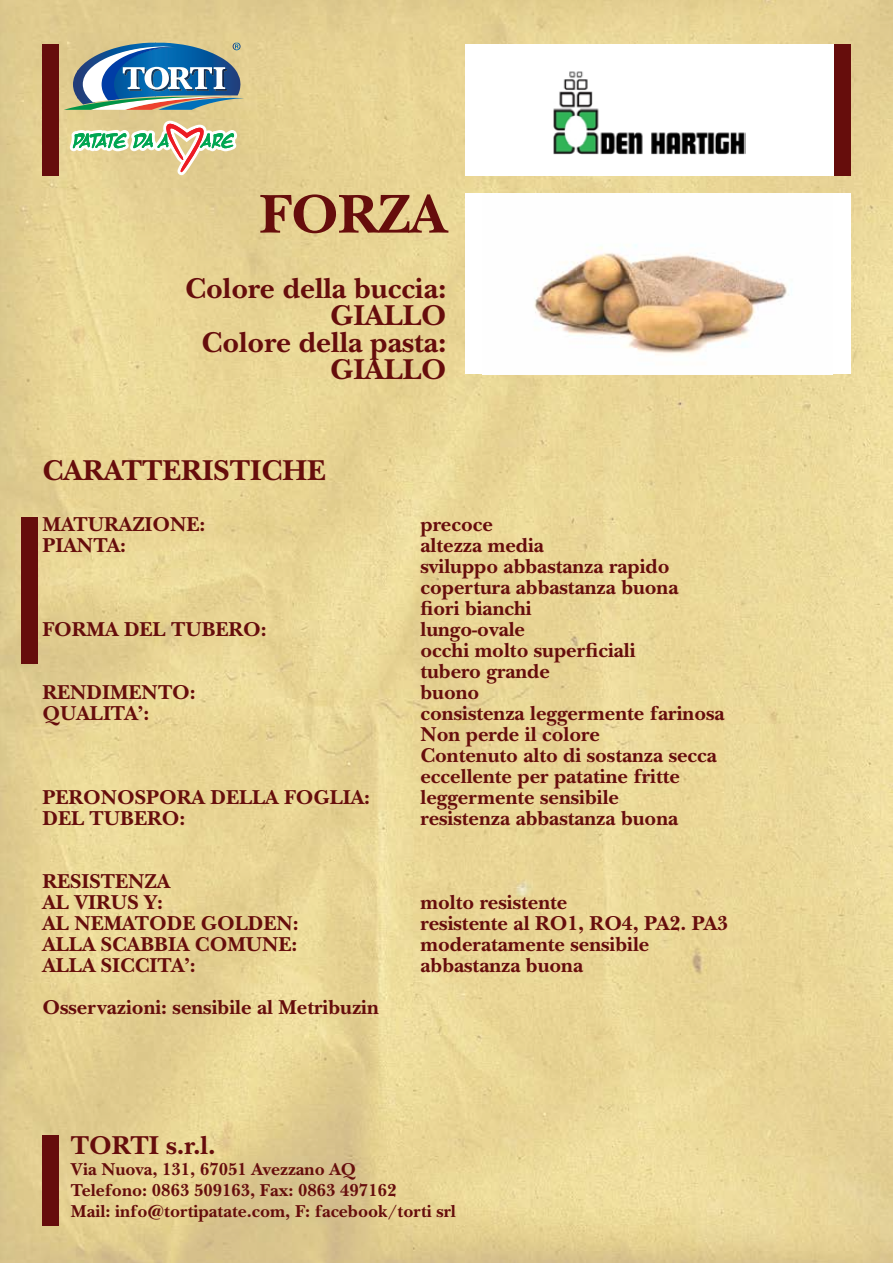
<style>
.page{position:relative;width:893px;height:1263px;background:#fff}
.page>*{position:absolute;margin:0;border:0;box-sizing:border-box;transform-origin:0 0}
.t1{font:700 57px "New Baskerville Std";letter-spacing:-.01em;color:#660d0c}
.t2{font:700 30px/27px "New Baskerville Std";color:#660d0c;text-align:right}
.t3{font:700 27px "New Baskerville Std";color:#660d0c}
.t4{font:700 21px/21px "New Baskerville Std";color:#660d0c}
.t5{font:700 18px/21px "New Baskerville Std";color:#660d0c}
</style>
<div class="page">
<img style="left:0;top:0;width:893px;height:1263px">
<div style="left:465px;top:44px;width:368px;height:131px;background:#fff"></div>
<img style="left:553px;top:71px;width:193px;height:84px">
<svg style="left:64px;top:43px;width:180px;height:67px"></svg>
<svg style="left:70px;top:120px;width:167px;height:55px"></svg>
<div style="left:21px;top:517px;width:17px;height:146px;background:#660d0c"></div>
<div style="left:43px;top:1135px;width:16px;height:91px;background:#660d0c"></div>
<div style="left:43px;top:44px;width:16px;height:131px;background:#660d0c"></div>
<div style="left:833px;top:44px;width:17px;height:131px;background:#660d0c"></div>
<div style="left:465px;top:194px;width:385px;height:180px;background:#fff"></div>
<img style="left:534px;top:244px;width:255px;height:111px">
<h1 class="t1" style="left:259px;top:181px;width:188px">FORZA</h1>
<h2 class="t2" style="left:185px;top:274px;width:263px">Colore della buccia:<br>GIALLO<br>Colore della pasta:<br>GIALLO</h2>
<h2 class="t2" style="left:43px;top:457px;width:285px">CARATTERISTICHE</h2>
<p class="t4" style="left:43px;top:514px;width:164px">MATURAZIONE:</p>
<p class="t4" style="left:421px;top:514px;width:74px">precoce</p>
<p class="t4" style="left:43px;top:535px;width:85px">PIANTA:</p>
<p class="t4" style="left:420px;top:535px;width:259px">altezza media<br>sviluppo abbastanza rapido copertura abbastanza buona fiori bianchi</p>
<p class="t4" style="left:43px;top:619px;width:226px">FORMA DEL TUBERO:</p>
<p class="t4" style="left:420px;top:619px;width:217px">lungo-ovale<br>occhi molto superficiali tubero grande</p>
<p class="t4" style="left:43px;top:682px;width:155px">RENDIMENTO:</p>
<p class="t4" style="left:421px;top:682px;width:60px">buono</p>
<p class="t4" style="left:43px;top:703px;width:108px">QUALITA’:</p>
<p class="t4" style="left:420px;top:703px;width:306px">consistenza leggermente farinosa<br>Non perde il colore<br>Contenuto alto di sostanza secca eccellente per patatine fritte</p>
<p class="t4" style="left:43px;top:787px;width:329px">PERONOSPORA DELLA FOGLIA:</p>
<p class="t4" style="left:421px;top:787px;width:200px">leggermente sensibile</p>
<p class="t4" style="left:43px;top:808px;width:144px">DEL TUBERO:</p>
<p class="t4" style="left:420px;top:808px;width:259px">resistenza abbastanza buona</p>
<p class="t4" style="left:43px;top:871px;width:129px">RESISTENZA<br>AL VIRUS Y:</p>
<p class="t4" style="left:420px;top:892px;width:148px">molto resistente</p>
<p class="t4" style="left:43px;top:913px;width:258px">AL NEMATODE GOLDEN:</p>
<p class="t4" style="left:421px;top:913px;width:309px">resistente al RO1, RO4, PA2. PA3</p>
<p class="t4" style="left:43px;top:934px;width:256px">ALLA SCABBIA COMUNE:</p>
<p class="t4" style="left:421px;top:934px;width:230px">moderatamente sensibile</p>
<p class="t4" style="left:43px;top:955px;width:155px">ALLA SICCITA’:</p>
<p class="t4" style="left:421px;top:955px;width:164px">abbastanza buona</p>
<p class="t4" style="left:43px;top:997px;width:338px">Osservazioni: sensibile al Metribuzin</p>
<p class="t3" style="left:71px;top:1129px;width:146px">TORTI s.r.l.</p>
<p class="t5" style="left:71px;top:1158px;width:387px">Via Nuova, 131, 67051 Avezzano AQ<br>Telefono: 0863 509163, Fax: 0863 497162<br>Mail: info@tortipatate.com, F: facebook/torti srl</p>
</div>
